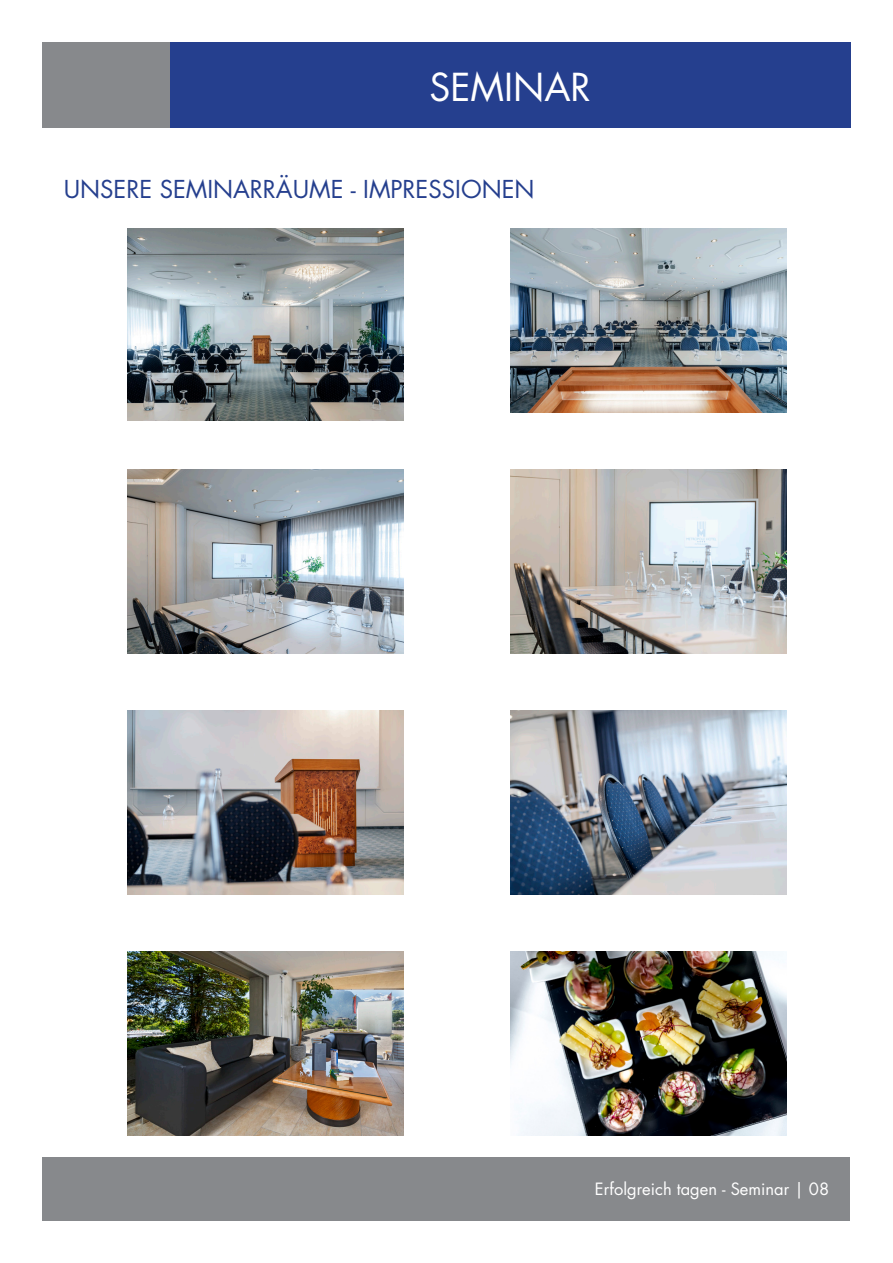
<style>
.page{position:relative;width:893px;height:1263px;background:#fff}
.page>*{position:absolute;margin:0;border:0;box-sizing:border-box;transform-origin:0 0}
.t1{font:37.5px "Futura Std";color:#fff}
.t2{font:24px "Futura Std";color:#253f8e}
.t3{font:16.5px "Futura Std";color:#fff}
</style>
<div class="page">
<div style="left:43px;top:43px;width:127px;height:85px;background:#87898c"></div>
<div style="left:170px;top:43px;width:680px;height:85px;background:#253f8e"></div>
<div style="left:43px;top:1157px;width:807px;height:63px;background:#87898c"></div>
<img style="left:128px;top:951px;width:276px;height:184px">
<img style="left:510px;top:951px;width:277px;height:184px">
<img style="left:128px;top:228px;width:276px;height:193px">
<img style="left:128px;top:469px;width:276px;height:184px">
<img style="left:510px;top:469px;width:277px;height:184px">
<img style="left:128px;top:710px;width:276px;height:184px">
<img style="left:510px;top:228px;width:277px;height:184px">
<img style="left:510px;top:710px;width:277px;height:184px">
<p class="t1" style="left:430px;top:63px;width:163px">SEMINAR</p>
<p class="t2" style="left:64px;top:174px;width:472px">UNSERE SEMINARRÄUME - IMPRESSIONEN</p>
<p class="t3" style="left:595px;top:1179px;width:236px">Erfolgreich tagen - Seminar | 08</p>
</div>
